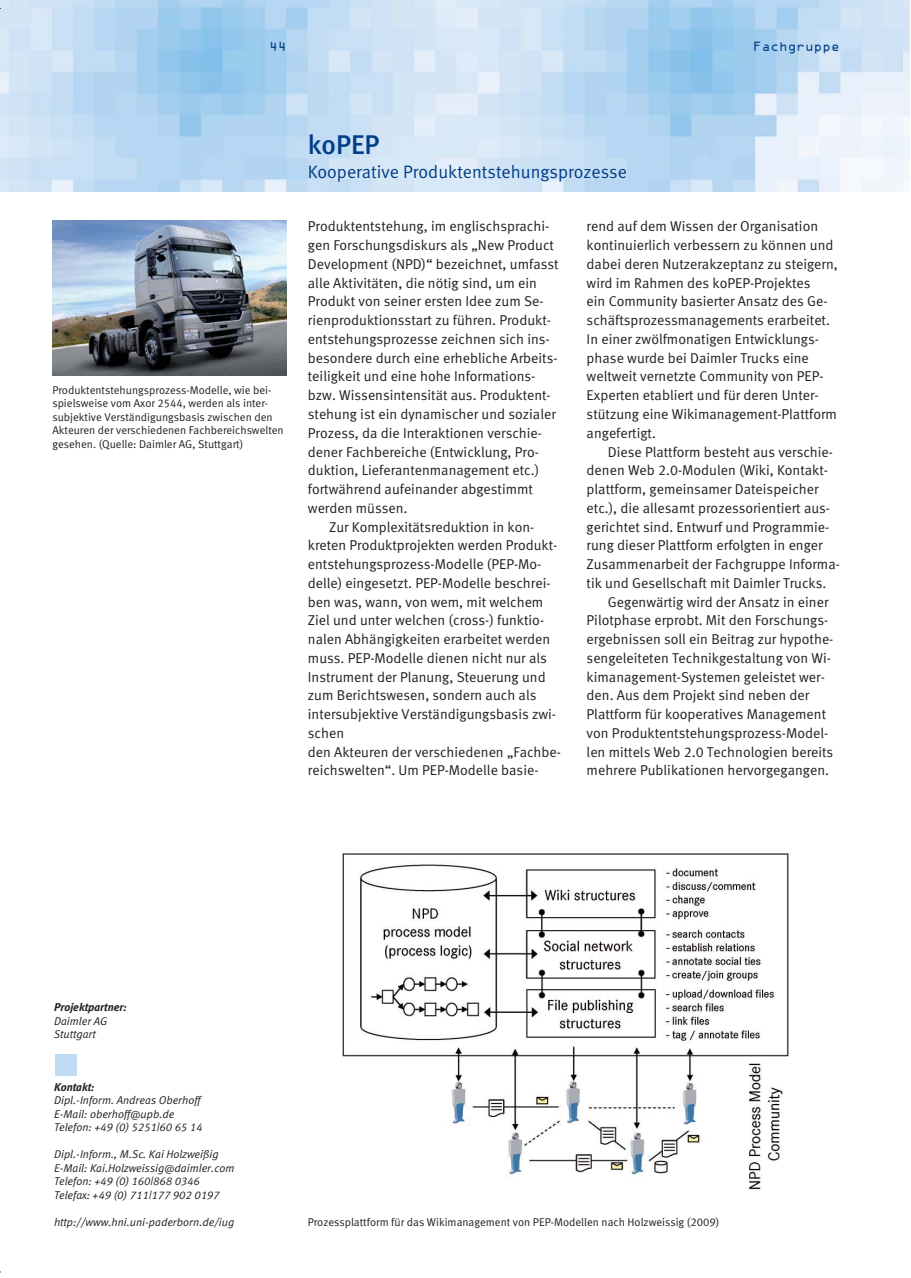
<style>
.page{position:relative;width:911px;height:1278px;background:#fff}
.page>*{position:absolute;margin:0;border:0;box-sizing:border-box;transform-origin:0 0}
.t1{font:27px "Meta Medium LF";color:#023e88}
.t2{font:18px "Meta Normal LF";color:#023e88}
.t3{font:14.25px/18.8px "Meta Normal LF";color:#231f20}
.t4{font:12px "OCRA Alternate";color:#023e88}
.t5{font:11.25px/13.5px "Meta Normal LF";color:#231f20}
.t6{font:italic 11.25px/13.5px "Meta Normal LF";color:#231f20}
.t7{font:italic 11.25px "Meta Bold LF";color:#231f20}
</style>
<div class="page">
<img style="left:0;top:1px;width:903px;height:190px">
<svg style="left:903px;top:1px;width:6px;height:178px"></svg>
<div style="left:55px;top:1053px;width:22px;height:22px;background:#bedbf3"></div>
<img style="left:52px;top:220px;width:234px;height:155px">
<img style="left:342px;top:853px;width:447px;height:337px">
<p class="t4" style="left:269px;top:41px;width:19px">44</p>
<p class="t4" style="left:753px;top:41px;width:88px">Fachgruppe</p>
<p class="t5" style="left:52px;top:383px;width:233px">Produktentstehungsprozess-Modelle, wie bei&shy;spielsweise vom Axor 2544, werden als inter&shy;subjektive Verständigungsbasis zwischen den Akteuren der verschiedenen Fachbereichswelten gesehen. (Quelle: Daimler AG, Stuttgart)</p>
<h1 class="t1" style="left:307px;top:129px;width:73px">koPEP</h1>
<p class="t2" style="left:307px;top:161px;width:321px">Kooperative Produktentstehungsprozesse</p>
<p class="t3" style="left:308px;top:217px;width:243px">Produktentstehung, im englischsprachi-</p>
<p class="t3" style="left:308px;top:236px;width:247px">gen Forschungsdiskurs als „New Product</p>
<p class="t3" style="left:308px;top:254px;width:252px">Development (NPD)“ bezeichnet, umfasst</p>
<p class="t3" style="left:308px;top:273px;width:230px">alle Aktivitäten, die nötig sind, um ein</p>
<p class="t3" style="left:308px;top:292px;width:237px">Produkt von seiner ersten Idee zum Se-</p>
<p class="t3" style="left:308px;top:311px;width:244px">rienproduktionsstart zu führen. Produkt-</p>
<p class="t3" style="left:308px;top:329px;width:243px">entstehungsprozesse zeichnen sich ins-</p>
<p class="t3" style="left:308px;top:348px;width:251px">besondere durch eine erhebliche Arbeits-</p>
<p class="t3" style="left:308px;top:367px;width:229px">teiligkeit und eine hohe Informations-</p>
<p class="t3" style="left:308px;top:386px;width:244px">bzw. Wissensintensität aus. Produktent-</p>
<p class="t3" style="left:308px;top:404px;width:249px">stehung ist ein dynamischer und sozialer</p>
<p class="t3" style="left:308px;top:423px;width:235px">Prozess, da die Interaktionen verschie-</p>
<p class="t3" style="left:308px;top:442px;width:232px">dener Fachbereiche (Entwicklung, Pro-</p>
<p class="t3" style="left:308px;top:461px;width:233px">duktion, Lieferantenmanagement etc.)</p>
<p class="t3" style="left:308px;top:479px;width:226px">fortwährend aufeinander abgestimmt</p>
<p class="t3" style="left:308px;top:498px;width:101px">werden müssen.</p>
<p class="t3" style="left:329px;top:517px;width:206px">Zur Komplexitätsreduktion in kon-</p>
<p class="t3" style="left:308px;top:536px;width:251px">kreten Produktprojekten werden Produkt-</p>
<p class="t3" style="left:308px;top:554px;width:235px">entstehungsprozess-Modelle (PEP-Mo-</p>
<p class="t3" style="left:308px;top:573px;width:244px">delle) eingesetzt. PEP-Modelle beschrei-</p>
<p class="t3" style="left:308px;top:592px;width:237px">ben was, wann, von wem, mit welchem</p>
<p class="t3" style="left:308px;top:611px;width:238px">Ziel und unter welchen (cross-) funktio-</p>
<p class="t3" style="left:308px;top:629px;width:244px">nalen Abhängigkeiten erarbeitet werden</p>
<p class="t3" style="left:308px;top:648px;width:240px">muss. PEP-Modelle dienen nicht nur als</p>
<p class="t3" style="left:308px;top:667px;width:239px">Instrument der Planung, Steuerung und</p>
<p class="t3" style="left:308px;top:686px;width:230px">zum Berichtswesen, sondern auch als</p>
<p class="t3" style="left:308px;top:704px;width:250px">intersubjektive Verständigungsbasis zwi-</p>
<p class="t3" style="left:308px;top:723px;width:38px">schen</p>
<p class="t3" style="left:308px;top:742px;width:254px">den Akteuren der verschiedenen „Fachbe-</p>
<p class="t3" style="left:308px;top:761px;width:232px">reichswelten“. Um PEP-Modelle basie-</p>
<p class="t3" style="left:586px;top:217px;width:252px">rend auf dem Wissen der Organisation kontinuierlich verbessern zu können und dabei deren Nutzerakzeptanz zu steigern, wird im Rahmen des koPEP-Projektes<br>ein Community basierter Ansatz des Ge&shy;schäftsprozessmanagements erarbeitet.<br>In einer zwölfmonatigen Entwicklungs&shy;phase wurde bei Daimler Trucks eine weltweit vernetzte Community von PEP-Experten etabliert und für deren Unter&shy;stützung eine Wikimanagement-Plattform angefertigt.</p>
<p class="t3" style="left:607px;top:442px;width:226px">Diese Plattform besteht aus verschie-</p>
<p class="t3" style="left:586px;top:461px;width:243px">denen Web 2.0-Modulen (Wiki, Kontakt-</p>
<p class="t3" style="left:586px;top:479px;width:233px">plattform, gemeinsamer Dateispeicher</p>
<p class="t3" style="left:586px;top:498px;width:245px">etc.), die allesamt prozessorientiert aus-</p>
<p class="t3" style="left:586px;top:517px;width:244px">gerichtet sind. Entwurf und Programmie-</p>
<p class="t3" style="left:586px;top:536px;width:237px">rung dieser Plattform erfolgten in enger</p>
<p class="t3" style="left:586px;top:554px;width:255px">Zusammenarbeit der Fachgruppe Informa-</p>
<p class="t3" style="left:586px;top:573px;width:241px">tik und Gesellschaft mit Daimler Trucks.</p>
<p class="t3" style="left:607px;top:592px;width:222px">Gegenwärtig wird der Ansatz in einer</p>
<p class="t3" style="left:586px;top:611px;width:243px">Pilotphase erprobt. Mit den Forschungs-</p>
<p class="t3" style="left:586px;top:629px;width:248px">ergebnissen soll ein Beitrag zur hypothe-</p>
<p class="t3" style="left:586px;top:648px;width:246px">sengeleiteten Technikgestaltung von Wi-</p>
<p class="t3" style="left:586px;top:667px;width:240px">kimanagement-Systemen geleistet wer-</p>
<p class="t3" style="left:586px;top:686px;width:224px">den. Aus dem Projekt sind neben der</p>
<p class="t3" style="left:586px;top:704px;width:241px">Plattform für kooperatives Management</p>
<p class="t3" style="left:586px;top:723px;width:243px">von Produktentstehungsprozess-Model-</p>
<p class="t3" style="left:586px;top:742px;width:248px">len mittels Web 2.0 Technologien bereits</p>
<p class="t3" style="left:586px;top:761px;width:244px">mehrere Publikationen hervorgegangen.</p>
<p class="t7" style="left:54px;top:1000px;width:74px">Projektpartner:</p>
<p class="t6" style="left:54px;top:1013px;width:55px">Daimler AG<br>Stuttgart</p>
<p class="t7" style="left:54px;top:1080px;width:42px">Kontakt:</p>
<p class="t6" style="left:54px;top:1093px;width:150px">Dipl.-Inform. Andreas Oberhoff<br>E-Mail: oberhoff@upb.de<br>Telefon: +49 (0) 5251|60 65 14</p>
<p class="t6" style="left:54px;top:1147px;width:182px">Dipl.-Inform., M.Sc. Kai Holzweißig E-Mail: Kai.Holzweissig@daimler.com Telefon: +49 (0) 160|868 0346<br>Telefax: +49 (0) 711|177 902 0197</p>
<p class="t6" style="left:54px;top:1215px;width:182px">http://www.hni.uni-paderborn.de/iug</p>
<p class="t5" style="left:307px;top:1214px;width:413px">Prozessplattform für das Wikimanagement von PEP-Modellen nach Holzweissig (2009)</p>
</div>
